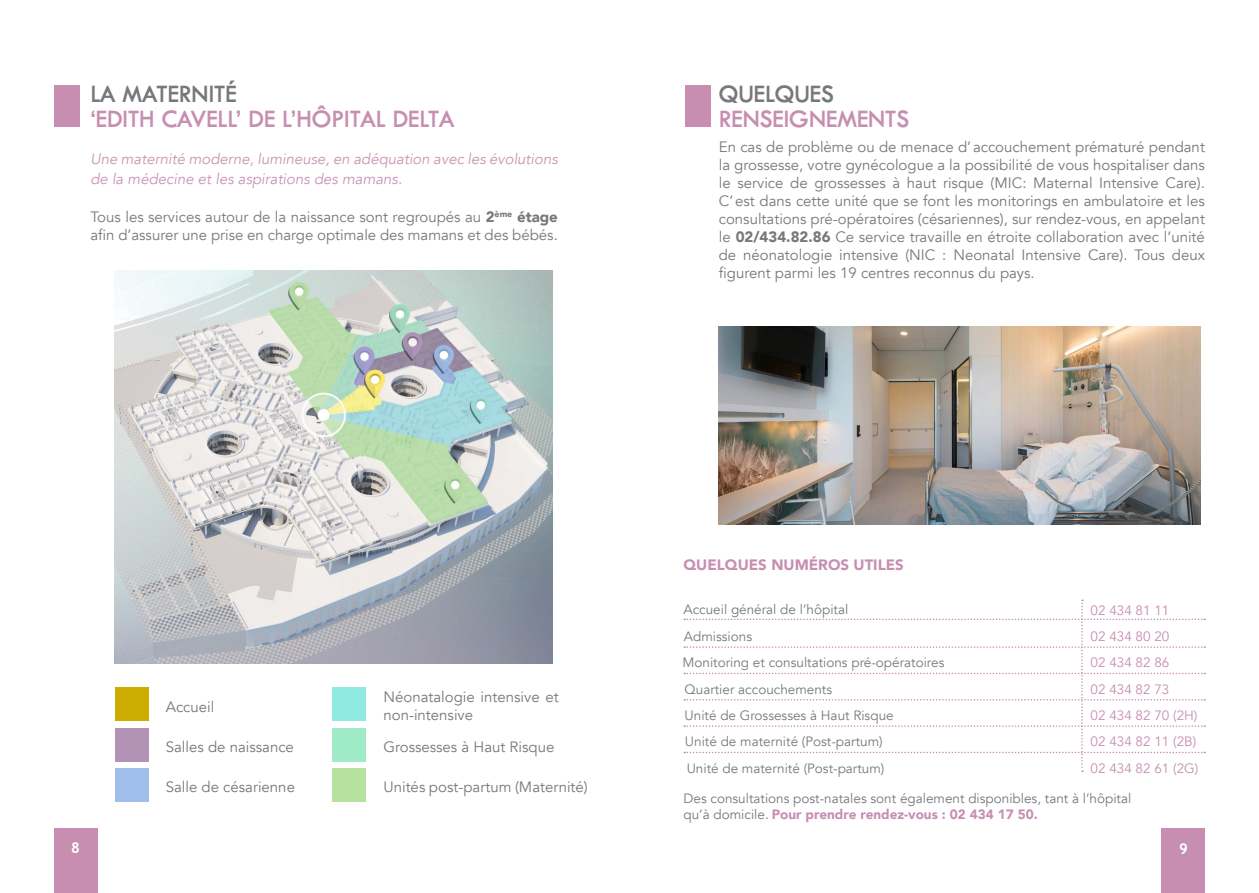
<style>
.page{position:relative;width:1259px;height:893px;background:#fff}
.page>*{position:absolute;margin:0;border:0;box-sizing:border-box;transform-origin:0 0}
.t1{font:600 25.5px "Tw Cen MT Std";color:#c78eb1}
.t2{font:600 25.5px "Tw Cen MT Std";color:#77787b}
.t3{font:15px/18px "Avenir";color:#77787b}
.t4{font:italic 15px/19.8px "Avenir";color:#c994b4}
.t5{font:900 15px "Avenir";color:#c78eb1}
.t6{font:700 15px "Trebuchet MS";color:#fff}
.t7{font:13.5px "Avenir";color:#76797f}
.t8{font:13.5px/16.2px "Avenir";color:#75787e}
.t9{font:13.5px "Avenir";color:#c78eb1}
.s1{font-weight:900}
.s2{font-weight:900;color:#c78eb1}
</style>
<div class="page">
<div style="left:1161px;top:828px;width:44px;height:65px;background:#c78eb1"></div>
<div style="left:54px;top:828px;width:44px;height:65px;background:#c78eb1"></div>
<div style="left:54px;top:85px;width:26px;height:42px;background:#c78eb1"></div>
<img style="left:115px;top:271px;width:437px;height:392px">
<div style="left:115px;top:687px;width:34px;height:34px;background:#cead03"></div>
<div style="left:332px;top:687px;width:34px;height:34px;background:#91e9e3"></div>
<div style="left:115px;top:728px;width:34px;height:33px;background:#b192b5"></div>
<div style="left:332px;top:728px;width:34px;height:33px;background:#9febc7"></div>
<div style="left:115px;top:768px;width:34px;height:34px;background:#9fbeeb"></div>
<div style="left:332px;top:768px;width:34px;height:34px;background:#b5e29e"></div>
<img style="left:719px;top:327px;width:481px;height:198px">
<div style="left:685px;top:85px;width:25px;height:42px;background:#c78eb1"></div>
<svg style="left:684px;top:600px;width:521px;height:172px"></svg>
<h1 class="t2" style="left:90px;top:80px;width:148px">LA MATERNITÉ</h1>
<h1 class="t1" style="left:90px;top:105px;width:365px">‘EDITH CAVELL’ DE L’HÔPITAL DELTA</h1>
<p class="t4" style="left:90px;top:149px;width:469px">Une maternité moderne, lumineuse, en adéquation avec les évolutions de la médecine et les aspirations des mamans.</p>
<p class="t3" style="left:90px;top:208px;width:469px">Tous les services autour de la naissance sont regroupés au <span class="s1">2</span><sup>ème</sup> <span class="s1">étage </span>afin d’assurer une prise en charge optimale des mamans et des bébés.</p>
<h1 class="t2" style="left:719px;top:80px;width:117px">QUELQUES</h1>
<h1 class="t1" style="left:719px;top:105px;width:192px">RENSEIGNEMENTS</h1>
<p class="t3" style="left:719px;top:138px;width:488px;text-align:justify">En cas de problème ou de menace d’accouchement prématuré pendant la grossesse, votre gynécologue a la possibilité de vous hospitaliser dans le service de grossesses à haut risque (MIC: Maternal Intensive Care).<br>C’est dans cette unité que se font les monitorings en ambulatoire et les consultations pré-opératoires (césariennes), sur rendez-vous, en appelant le <span class="s1">02/434.82.86</span> Ce service travaille en étroite collaboration avec l’unité de néonatologie intensive (NIC : Neonatal Intensive Care). Tous deux figurent parmi les 19 centres reconnus du pays.</p>
<p class="t3" style="left:166px;top:698px;width:50px">Accueil</p>
<p class="t3" style="left:383px;top:688px;width:177px">Néonatalogie intensive et non-intensive</p>
<p class="t3" style="left:166px;top:738px;width:130px">Salles de naissance</p>
<p class="t3" style="left:383px;top:738px;width:172px">Grossesses à Haut Risque</p>
<p class="t3" style="left:166px;top:779px;width:131px">Salle de césarienne</p>
<p class="t3" style="left:383px;top:778px;width:206px">Unités post-partum (Maternité)</p>
<p class="t5" style="left:683px;top:551px;width:222px">QUELQUES NUMÉROS UTILES</p>
<p class="t7" style="left:683px;top:601px;width:166px">Accueil général de l’hôpital</p>
<p class="t9" style="left:1090px;top:602px;width:80px">02 434 81 11</p>
<p class="t7" style="left:684px;top:628px;width:70px">Admissions</p>
<p class="t9" style="left:1090px;top:628px;width:80px">02 434 80 20</p>
<p class="t7" style="left:682px;top:655px;width:263px">Monitoring et consultations pré-opératoires</p>
<p class="t9" style="left:1090px;top:655px;width:80px">02 434 82 86</p>
<p class="t7" style="left:684px;top:681px;width:149px">Quartier accouchements</p>
<p class="t9" style="left:1090px;top:681px;width:80px">02 434 82 73</p>
<p class="t7" style="left:684px;top:707px;width:211px">Unité de Grossesses à Haut Risque</p>
<p class="t9" style="left:1090px;top:707px;width:108px">02 434 82 70 (2H)</p>
<p class="t7" style="left:685px;top:734px;width:199px">Unité de maternité (Post-partum)</p>
<p class="t9" style="left:1090px;top:734px;width:107px">02 434 82 11 (2B)</p>
<p class="t7" style="left:686px;top:760px;width:199px">Unité de maternité (Post-partum)</p>
<p class="t9" style="left:1090px;top:760px;width:109px">02 434 82 61 (2G)</p>
<p class="t8" style="left:683px;top:790px;width:449px">Des consultations post-natales sont également disponibles, tant à l’hôpital qu’à domicile. <span class="s2">Pour prendre rendez-vous : 02 434 17 50.</span></p>
<p class="t6" style="left:71px;top:838px;width:10px">8</p>
<p class="t6" style="left:1179px;top:840px;width:10px">9</p>
</div>
